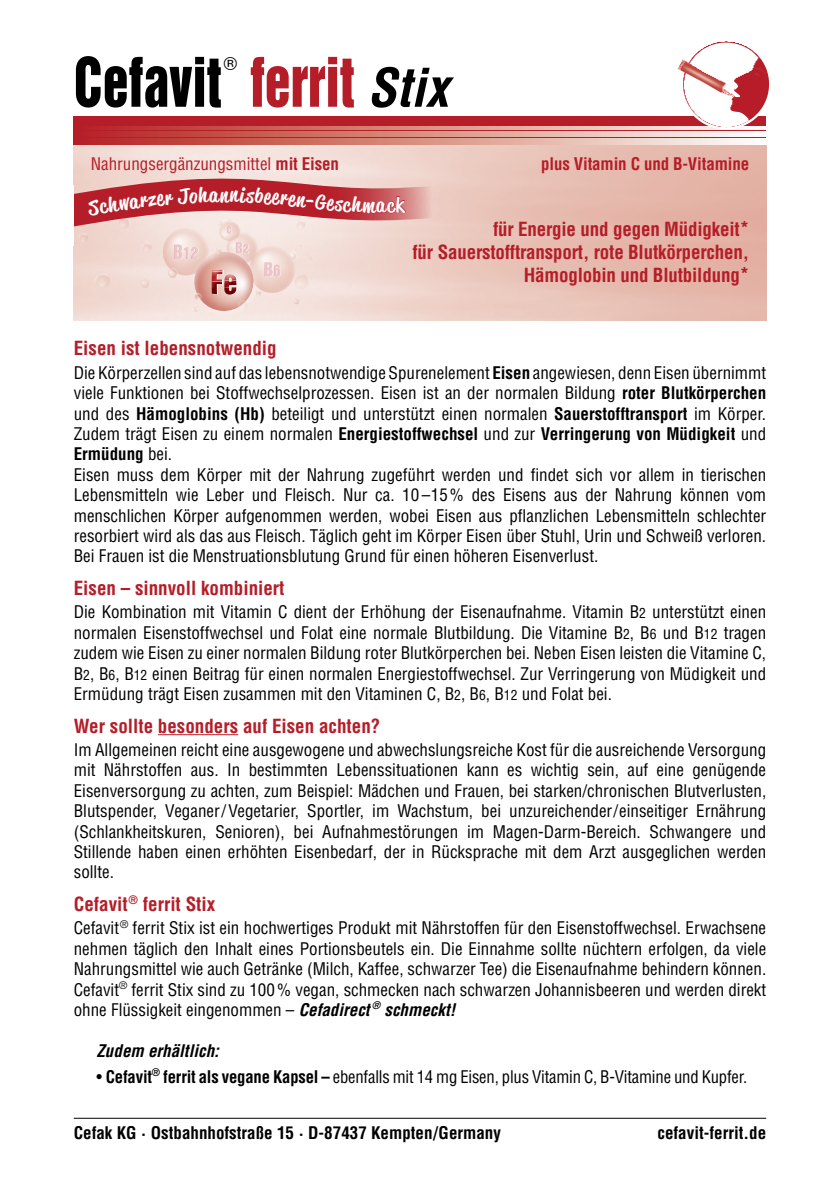
<style>
.page{position:relative;width:840px;height:1191px;background:#fff}
.page>*{position:absolute;margin:0;border:0;box-sizing:border-box;transform-origin:0 0}
.t1{font:62.4px "Helvetica Inserat";color:#b51d28;scale:.83 1}
.t2{font:62.4px "Helvetica Inserat";color:#000;scale:.83 1}
.t3{font:500 20px "Reklame Script";color:#fff}
.t4{font:700 condensed 19px/22.8px "Helvetica";letter-spacing:-.01em;color:#b51d28;text-align:right}
.t5{font:18px "Helvetica";color:#000}
.t6{font:condensed 17px/20.4px "Helvetica";color:#000;text-align:justify}
.t7{font:700 condensed 17px "Helvetica";color:#000}
.t8{font:condensed 17px "Helvetica";color:#b51d28}
.t9{font:700 condensed 17px "Helvetica";letter-spacing:-.01em;color:#b51d28}
.t10{font:italic 700 condensed 17px "Helvetica";color:#000}
.s1{font-family:"Helvetica";font-weight:700;font-style:italic;font-stretch:condensed;font-size:52px;color:#000}
.s2{font-weight:700}
.s3{font-size:13.6px}
.s4{font-weight:700;font-style:italic}
</style>
<div class="page">
<hr style="left:158px;top:734px;width:80px;height:1px;background:#b51d28">
<hr style="left:74px;top:1117px;width:691px;height:1px;background:#000">
<svg style="left:74px;top:116px;width:691px;height:23px;background:#be3b41"></svg>
<svg style="left:74px;top:139px;width:687px;height:6px;background:#d88f86"></svg>
<svg style="left:74px;top:132px;width:691px;height:4px;background:#d98f86"></svg>
<svg style="left:74px;top:126px;width:691px;height:3px;background:#d88c83"></svg>
<svg style="left:680px;top:39px;width:90px;height:90px"></svg>
<img style="left:699px;top:41px;width:26px;height:9px">
<svg style="left:73px;top:167px;width:379px;height:154px;background:#e5b6b3"></svg>
<h1 class="t2" style="left:74px;top:45px;width:179px">CEFAVIT</h1>
<p class="t5" style="left:224px;top:50px;width:15px">®</p>
<h1 class="t1" style="left:250px;top:45px;width:240px">FERRIT <span class="s1">Stix</span></h1>
<p class="t8" style="left:91px;top:153px;width:249px">Nahrungsergänzungsmittel <span class="s2">mit Eisen</span></p>
<p class="t9" style="left:541px;top:153px;width:209px">plus Vitamin C und B-Vitamine</p>
<p class="t3" style="left:220px;top:181px;width:10px">n</p>
<p class="t4" style="left:412px;top:218px;width:338px">für Energie und gegen Müdigkeit*<br>für Sauerstofftransport, rote Blutkörperchen,<br>Hämoglobin und Blutbildung*</p>
<p class="t4" style="left:74px;top:337px;width:204px">Eisen ist lebensnotwendig</p>
<p class="t6" style="left:74px;top:362px;width:693px;text-align:left">Die Körperzellen sind auf das lebensnotwendige Spurenelement <span class="s2">Eisen</span> angewiesen, denn Eisen übernimmt viele Funktionen bei Stoffwechselprozessen. Eisen ist an der normalen Bildung <span class="s2">roter Blutkörperchen </span>und des <span class="s2">Hämoglobins (Hb)</span> beteiligt und unterstützt einen normalen <span class="s2">Sauerstofftransport</span> im Körper.<br>Zudem trägt Eisen zu einem normalen <span class="s2">Energiestoffwechsel</span> und zur <span class="s2">Verringerung von Müdigkeit</span> und <span class="s2">Ermüdung</span> bei.<br>Eisen muss dem Körper mit der Nahrung zugeführt werden und findet sich vor allem in tierischen Lebensmitteln wie Leber und Fleisch. Nur ca. 10 –15% des Eisens aus der Nahrung können vom menschlichen Körper aufgenommen werden, wobei Eisen aus pflanzlichen Lebensmitteln schlechter resorbiert wird als das aus Fleisch. Täglich geht im Körper Eisen über Stuhl, Urin und Schweiß verloren.<br>Bei Frauen ist die Menstruationsblutung Grund für einen höheren Eisenverlust.</p>
<p class="t4" style="left:74px;top:576px;width:212px">Eisen – sinnvoll kombiniert</p>
<p class="t6" style="left:74px;top:602px;width:693px">Die Kombination mit Vitamin C dient der Erhöhung der Eisenaufnahme. Vitamin B<span class="s3">2</span> unterstützt einen normalen Eisenstoffwechsel und Folat eine normale Blutbildung. Die Vitamine B<span class="s3">2</span>, B<span class="s3">6</span> und B<span class="s3">12</span> tragen zudem wie Eisen zu einer normalen Bildung roter Blutkörperchen bei. Neben Eisen leisten die Vitamine C, B<span class="s3">2</span>, B<span class="s3">6</span>, B<span class="s3">12</span> einen Beitrag für einen normalen Energiestoffwechsel. Zur Verringerung von Müdigkeit und Ermüdung trägt Eisen zusammen mit den Vitaminen C, B<span class="s3">2</span>, B<span class="s3">6</span>, B<span class="s3">12</span> und Folat bei.</p>
<p class="t4" style="left:74px;top:714px;width:308px">Wer sollte besonders auf Eisen achten?</p>
<p class="t6" style="left:74px;top:739px;width:693px">Im Allgemeinen reicht eine ausgewogene und abwechslungsreiche Kost für die ausreichende Versorgung mit Nährstoffen aus. In bestimmten Lebenssituationen kann es wichtig sein, auf eine genügende Eisenversorgung zu achten, zum Beispiel: Mädchen und Frauen, bei starken/chronischen Blutverlusten, Blutspender, Veganer/ Vegetarier, Sportler, im Wachstum, bei unzureichender/einseitiger Ernährung (Schlankheitskuren, Senioren), bei Aufnahmestörungen im Magen-Darm-Bereich. Schwangere und Stillende haben einen erhöhten Eisenbedarf, der in Rücksprache mit dem Arzt ausgeglichen werden sollte.</p>
<p class="t4" style="left:74px;top:892px;width:143px">Cefavit<sup>®</sup> ferrit Stix</p>
<p class="t6" style="left:74px;top:918px;width:693px">Cefavit<sup>®</sup> ferrit Stix ist ein hochwertiges Produkt mit Nährstoffen für den Eisenstoffwechsel. Erwachsene nehmen täglich den Inhalt eines Portionsbeutels ein. Die Einnahme sollte nüchtern erfolgen, da viele Nahrungsmittel wie auch Getränke (Milch, Kaffee, schwarzer Tee) die Eisenaufnahme behindern können.<br>Cefavit<sup>®</sup> ferrit Stix sind zu 100% vegan, schmecken nach schwarzen Johannisbeeren und werden direkt ohne Flüssigkeit eingenommen – <span class="s4">Cefadirect</span> <sup>®</sup> <span class="s4">schmeckt!</span></p>
<p class="t10" style="left:96px;top:1040px;width:124px">Zudem erhältlich:</p>
<p class="t6" style="left:96px;top:1066px;width:651px">• <span class="s2">Cefavit</span><sup>®</sup> <span class="s2">ferrit als vegane Kapsel –</span> ebenfalls mit 14 mg Eisen, plus Vitamin C, B-Vitamine und Kupfer.</p>
<p class="t7" style="left:74px;top:1122px;width:428px">Cefak KG · Ostbahnhofstraße 15 · D-87437 Kempten/Germany</p>
<p class="t7" style="left:657px;top:1122px;width:110px">cefavit-ferrit.de</p>
</div>
